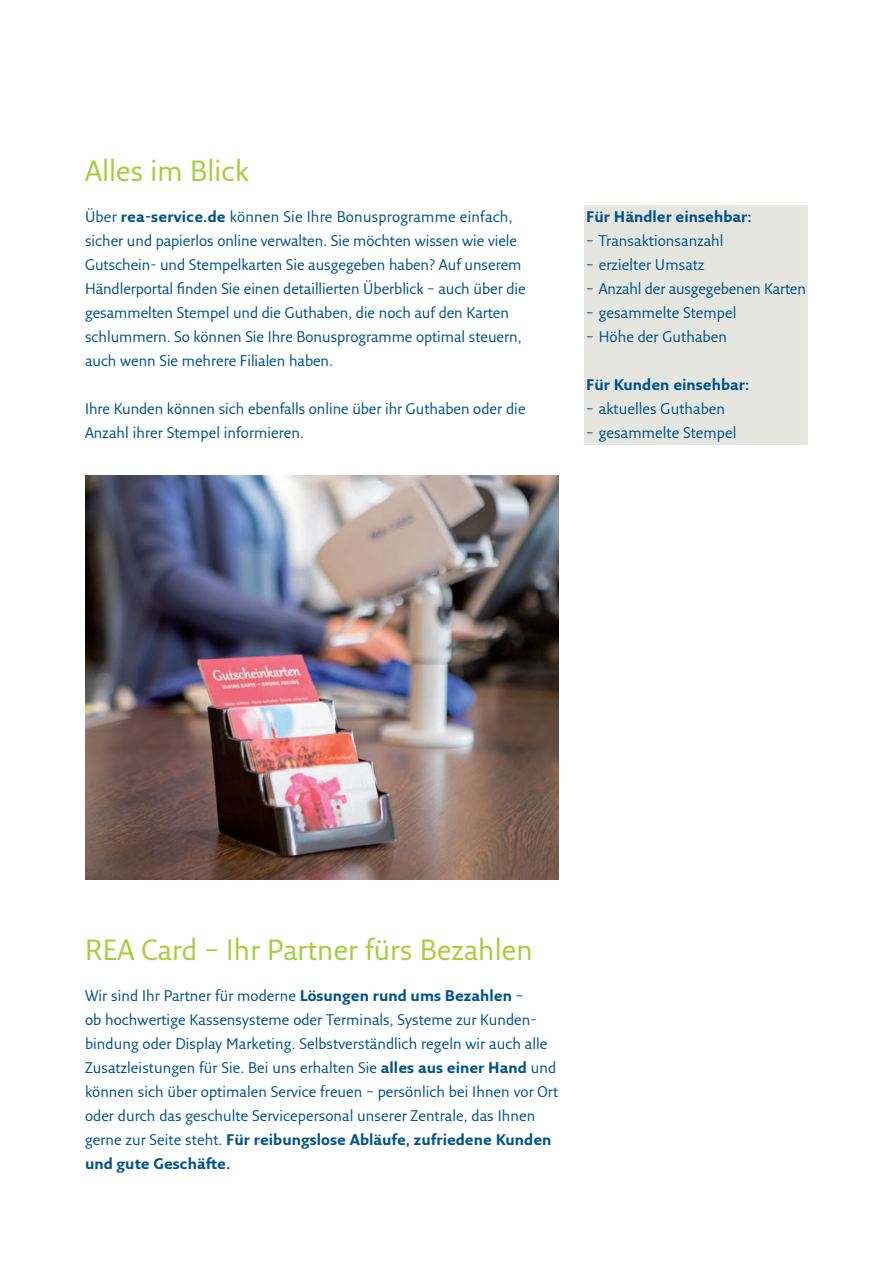
<style>
.page{position:relative;width:893px;height:1263px;background:#fff}
.page>*{position:absolute;margin:0;border:0;box-sizing:border-box;transform-origin:0 0}
.t1{font:28.5px "Fresco Sans Plus Pro";color:#a6ce39}
.TXT_Infobox{font:15px/24px "Fresco Sans Plus Pro";color:#00548e}
.TXT_Infobox-2{font:700 15px "Fresco Sans Plus Pro";color:#00548e}
.s1{font-weight:700}
</style>
<div class="page">
<img style="left:85px;top:475px;width:473px;height:404px">
<div style="left:584px;top:205px;width:224px;height:24px;background:#e6e6e1"></div>
<div style="left:584px;top:229px;width:224px;height:24px;background:#e6e6e1"></div>
<div style="left:584px;top:253px;width:224px;height:24px;background:#e6e6e1"></div>
<div style="left:584px;top:277px;width:224px;height:24px;background:#e6e6e1"></div>
<div style="left:584px;top:301px;width:224px;height:24px;background:#e6e6e1"></div>
<div style="left:584px;top:325px;width:224px;height:24px;background:#e6e6e1"></div>
<div style="left:584px;top:349px;width:224px;height:24px;background:#e6e6e1"></div>
<div style="left:584px;top:373px;width:224px;height:24px;background:#e6e6e1"></div>
<div style="left:584px;top:397px;width:224px;height:24px;background:#e6e6e1"></div>
<div style="left:584px;top:421px;width:224px;height:24px;background:#e6e6e1"></div>
<p class="t1" style="left:85px;top:153px;width:165px">Alles im Blick</p>
<p class="TXT_Infobox" style="left:85px;top:204px;width:442px">Über <span class="s1">rea-service.de</span> können Sie Ihre Bonusprogramme einfach, sicher und papierlos online verwalten. Sie möchten wissen wie viele Gutschein- und Stempelkarten Sie ausgegeben haben? Auf unserem Händlerportal finden Sie einen detaillierten Überblick – auch über die gesammelten Stempel und die Guthaben, die noch auf den Karten schlummern. So können Sie Ihre Bonusprogramme optimal steuern, auch wenn Sie mehrere Filialen haben.</p>
<p class="TXT_Infobox" style="left:85px;top:396px;width:442px">Ihre Kunden können sich ebenfalls online über ihr Guthaben oder die<br>Anzahl ihrer Stempel informieren.</p>
<p class="TXT_Infobox-2" style="left:586px;top:207px;width:167px">Für Händler einsehbar:</p>
<p class="TXT_Infobox" style="left:586px;top:228px;width:139px">– Transaktionsanzahl</p>
<p class="TXT_Infobox" style="left:586px;top:252px;width:120px">– erzielter Umsatz</p>
<p class="TXT_Infobox" style="left:586px;top:276px;width:221px">– Anzahl der ausgegebenen Karten</p>
<p class="TXT_Infobox" style="left:586px;top:300px;width:152px">– gesammelte Stempel</p>
<p class="TXT_Infobox" style="left:586px;top:324px;width:142px">– Höhe der Guthaben</p>
<p class="TXT_Infobox-2" style="left:586px;top:375px;width:165px">Für Kunden einsehbar:</p>
<p class="TXT_Infobox" style="left:586px;top:396px;width:141px">– aktuelles Guthaben</p>
<p class="TXT_Infobox" style="left:586px;top:420px;width:152px">– gesammelte Stempel</p>
<p class="t1" style="left:85px;top:932px;width:449px">REA Card – Ihr Partner fürs Bezahlen</p>
<p class="TXT_Infobox" style="left:85px;top:983px;width:475px">Wir sind Ihr Partner für moderne <span class="s1">Lösungen rund ums Bezahlen</span> –<br>ob hochwertige Kassensysteme oder Terminals, Systeme zur Kunden&shy;bindung oder Display Marketing. Selbstverständlich regeln wir auch alle Zusatzleistungen für Sie. Bei uns erhalten Sie <span class="s1">alles aus einer Hand</span> und können sich über optimalen Service freuen – persönlich bei Ihnen vor Ort oder durch das geschulte Servicepersonal unserer Zentrale, das Ihnen gerne zur Seite steht. <span class="s1">Für reibungslose Abläufe, zufriedene Kunden und gute Geschäfte.</span></p>
</div>
